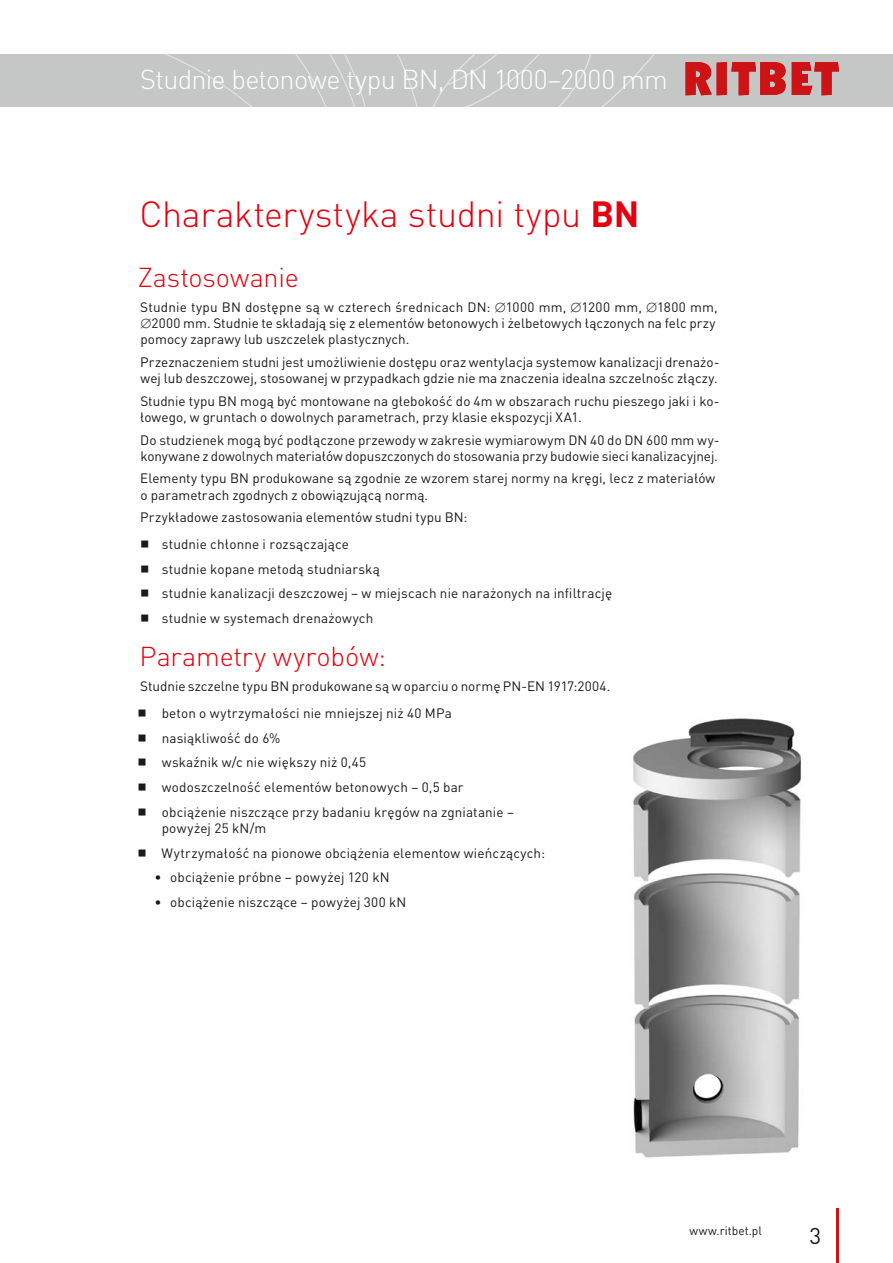
<style>
.page{position:relative;width:893px;height:1263px;background:#fff}
.page>*{position:absolute;margin:0;border:0;box-sizing:border-box;transform-origin:0 0}
.t1{font:300 36px "DIN Pl";letter-spacing:-.005em;color:#e3000f}
.t2{font:300 27px "DIN Pl";letter-spacing:-.025em;color:#fff}
.t3{font:300 27px "DIN Pl";color:#e3000f}
.t4{font:22.5px "DIN Pl";color:#1a1a18}
.t5{font:13.5px/16.2px "DIN Pl";letter-spacing:.005em;color:#1a1a18}
.t6{font:12px "DIN Pl";color:#1a1a18}
.s1{font-weight:700}
</style>
<div class="page">
<hr style="left:836px;top:1209px;width:3px;height:54px;background:#cd1316">
<div style="left:0;top:54px;width:893px;height:52px;background:#c5c6c6"></div>
<svg style="left:603px;top:54px;width:52px;height:52px"></svg>
<svg style="left:426px;top:54px;width:167px;height:53px"></svg>
<svg style="left:397px;top:54px;width:20px;height:52px"></svg>
<svg style="left:165px;top:54px;width:200px;height:52px"></svg>
<svg style="left:686px;top:62px;width:100px;height:33px"></svg>
<svg style="left:792px;top:62px;width:47px;height:33px"></svg>
<img style="left:633px;top:718px;width:168px;height:440px">
<h2 class="t2" style="left:140px;top:63px;width:529px">Studnie betonowe typu BN, DN 1000–2000 mm</h2>
<h1 class="t1" style="left:140px;top:192px;width:501px">Charakterystyka studni typu <span class="s1">BN</span></h1>
<h2 class="t3" style="left:138px;top:261px;width:163px">Zastosowanie</h2>
<p class="t5" style="left:140px;top:299px;width:579px">Studnie typu BN dostępne są w czterech średnicach DN: ∅1000 mm, ∅1200 mm, ∅1800 mm, ∅2000 mm. Studnie te składają się z elementów betonowych i żelbetowych łączonych na felc przy pomocy zaprawy lub uszczelek plastycznych.</p>
<p class="t5" style="left:140px;top:354px;width:581px">Przeznaczeniem studni jest umożliwienie dostępu oraz wentylacja systemow kanalizacji drenażo&shy;wej lub deszczowej, stosowanej w przypadkach gdzie nie ma znaczenia idealna szczelnośc złączy.</p>
<p class="t5" style="left:140px;top:393px;width:581px">Studnie typu BN mogą być montowane na głebokość do 4m w obszarach ruchu pieszego jaki i ko&shy;łowego, w gruntach o dowolnych parametrach, przy klasie ekspozycji XA1.</p>
<p class="t5" style="left:140px;top:431px;width:581px">Do studzienek mogą być podłączone przewody w zakresie wymiarowym DN 40 do DN 600 mm wy&shy;konywane z dowolnych materiałów dopuszczonych do stosowania przy budowie sieci kanalizacyjnej.</p>
<p class="t5" style="left:140px;top:470px;width:577px">Elementy typu BN produkowane są zgodnie ze wzorem starej normy na kręgi, lecz z materiałów o parametrach zgodnych z obowiązującą normą.</p>
<p class="t5" style="left:162px;top:504px;width:307px;line-height:26.8px;text-indent:-21px">Przykładowe zastosowania elementów studni typu BN: studnie chłonne i rozsączające</p>
<p class="t5" style="left:162px;top:556px;width:452px;line-height:24.8px">studnie kopane metodą studniarską<br>studnie kanalizacji deszczowej – w miejscach nie narażonych na infiltrację studnie w systemach drenażowych</p>
<h2 class="t3" style="left:140px;top:640px;width:248px">Parametry wyrobów:</h2>
<p class="t5" style="left:162px;top:672px;width:450px;line-height:26.8px;text-indent:-21px">Studnie szczelne typu BN produkowane są w oparciu o normę PN-EN 1917:2004. beton o wytrzymałości nie mniejszej niż 40 MPa</p>
<p class="t5" style="left:162px;top:725px;width:354px;line-height:24.8px">nasiąkliwość do 6%<br>wskaźnik w/c nie większy niż 0,45<br>wodoszczelność elementów betonowych – 0,5 bar obciążenie niszczące przy badaniu kręgów na zgniatanie –</p>
<p class="t5" style="left:162px;top:815px;width:385px;line-height:24.8px">powyżej 25 kN/m<br>Wytrzymałość na pionowe obciążenia elementow wieńczących:</p>
<p class="t5" style="left:154px;top:869px;width:237px">• obciążenie próbne – powyżej 120 kN</p>
<p class="t5" style="left:154px;top:894px;width:254px">• obciążenie niszczące – powyżej 300 kN</p>
<p class="t6" style="left:689px;top:1223px;width:74px">www.ritbet.pl</p>
<h3 class="t4" style="left:809px;top:1222px;width:13px">3</h3>
</div>
